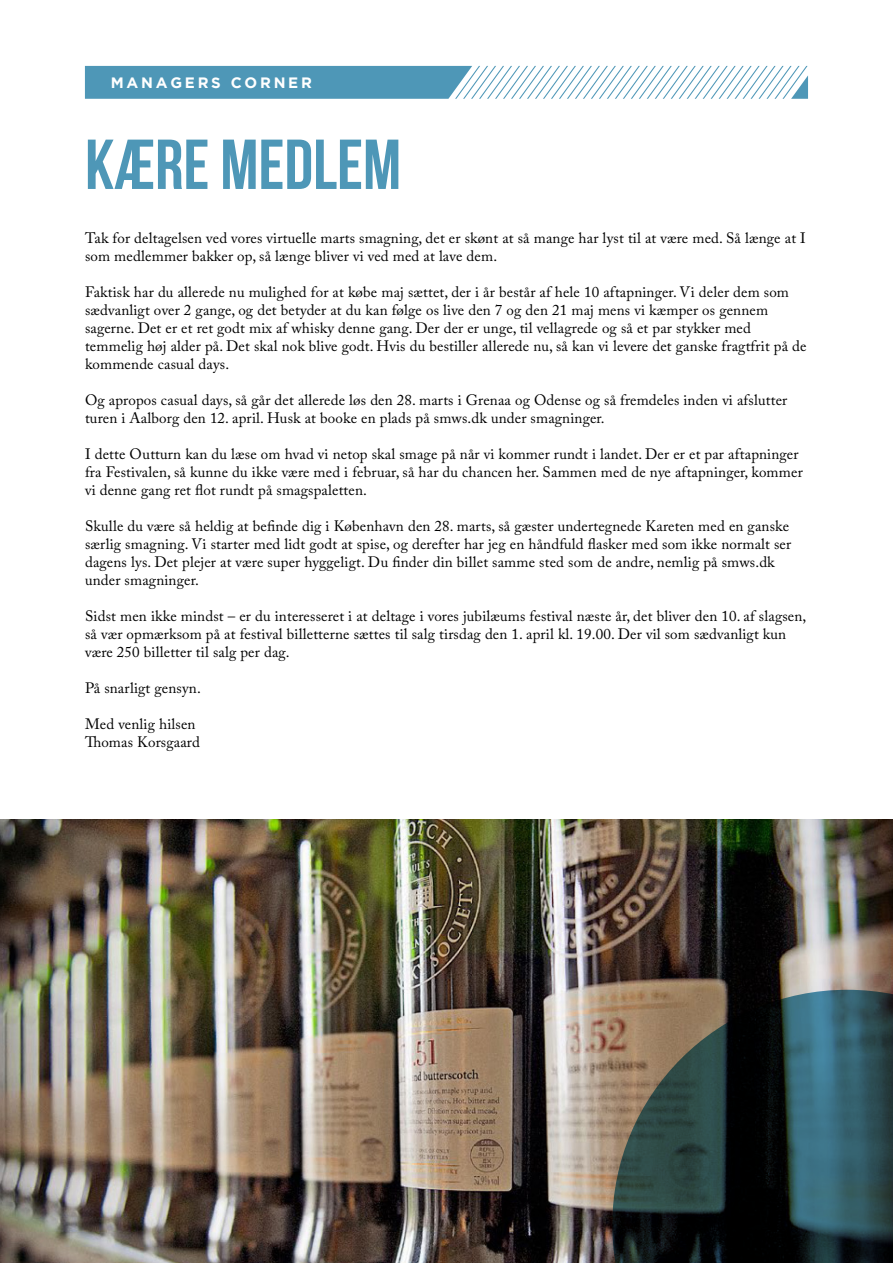
<style>
.page{position:relative;width:893px;height:1263px;background:#fff}
.page>*{position:absolute;margin:0;border:0;box-sizing:border-box;transform-origin:0 0}
.t1{font:700 70.5px "Bebas Neue";color:#4e97b7}
.t2{font:15px/18px "Adobe Caslon Pro";letter-spacing:.01em;color:#000001}
.t3{font:700 15px "Gotham";letter-spacing:.185em;color:#fff}
</style>
<div class="page">
<svg style="left:85px;top:66px;width:723px;height:33px"></svg>
<img style="left:0;top:819px;width:893px;height:444px">
<svg style="left:612px;top:990px;width:281px;height:273px;background:#324242"></svg>
<p class="t3" style="left:111px;top:74px;width:203px">MANAGERS CORNER</p>
<p class="t1" style="left:85px;top:126px;width:318px">KÆRE MEDLEM</p>
<p class="t2" style="left:85px;top:229px;width:722px">Tak for deltagelsen ved vores virtuelle marts smagning, det er skønt at så mange har lyst til at være med. Så længe at I som medlemmer bakker op, så længe bliver vi ved med at lave dem.</p>
<p class="t2" style="left:85px;top:283px;width:723px">Faktisk har du allerede nu mulighed for at købe maj sættet, der i år består af hele 10 aftapninger. Vi deler dem som sædvanligt over 2 gange, og det betyder at du kan følge os live den 7 og den 21 maj mens vi kæmper os gennem sagerne. Det er et ret godt mix af whisky denne gang. Der der er unge, til vellagrede og så et par stykker med temmelig høj alder på. Det skal nok blive godt. Hvis du bestiller allerede nu, så kan vi levere det ganske fragtfrit på de kommende casual days.</p>
<p class="t2" style="left:85px;top:391px;width:704px">Og apropos casual days, så går det allerede løs den 28. marts i Grenaa og Odense og så fremdeles inden vi afslutter turen i Aalborg den 12. april. Husk at booke en plads på smws.dk under smagninger.</p>
<p class="t2" style="left:85px;top:445px;width:719px">I dette Outturn kan du læse om hvad vi netop skal smage på når vi kommer rundt i landet. Der er et par aftapninger fra Festivalen, så kunne du ikke være med i februar, så har du chancen her. Sammen med de nye aftapninger, kommer vi denne gang ret flot rundt på smagspaletten.</p>
<p class="t2" style="left:85px;top:517px;width:708px">Skulle du være så heldig at befinde dig i København den 28. marts, så gæster undertegnede Kareten med en ganske særlig smagning. Vi starter med lidt godt at spise, og derefter har jeg en håndfuld flasker med som ikke normalt ser dagens lys. Det plejer at være super hyggeligt. Du finder din billet samme sted som de andre, nemlig på smws.dk under smagninger.</p>
<p class="t2" style="left:85px;top:607px;width:723px">Sidst men ikke mindst – er du interesseret i at deltage i vores jubilæums festival næste år, det bliver den 10. af slagsen, så vær opmærksom på at festival billetterne sættes til salg tirsdag den 1. april kl. 19.00. Der vil som sædvanligt kun være 250 billetter til salg per dag.</p>
<p class="t2" style="left:85px;top:679px;width:117px">På snarligt gensyn.</p>
<p class="t2" style="left:85px;top:715px;width:112px">Med venlig hilsen</p>
<p class="t2" style="left:85px;top:733px;width:116px">Thomas Korsgaard</p>
</div>
